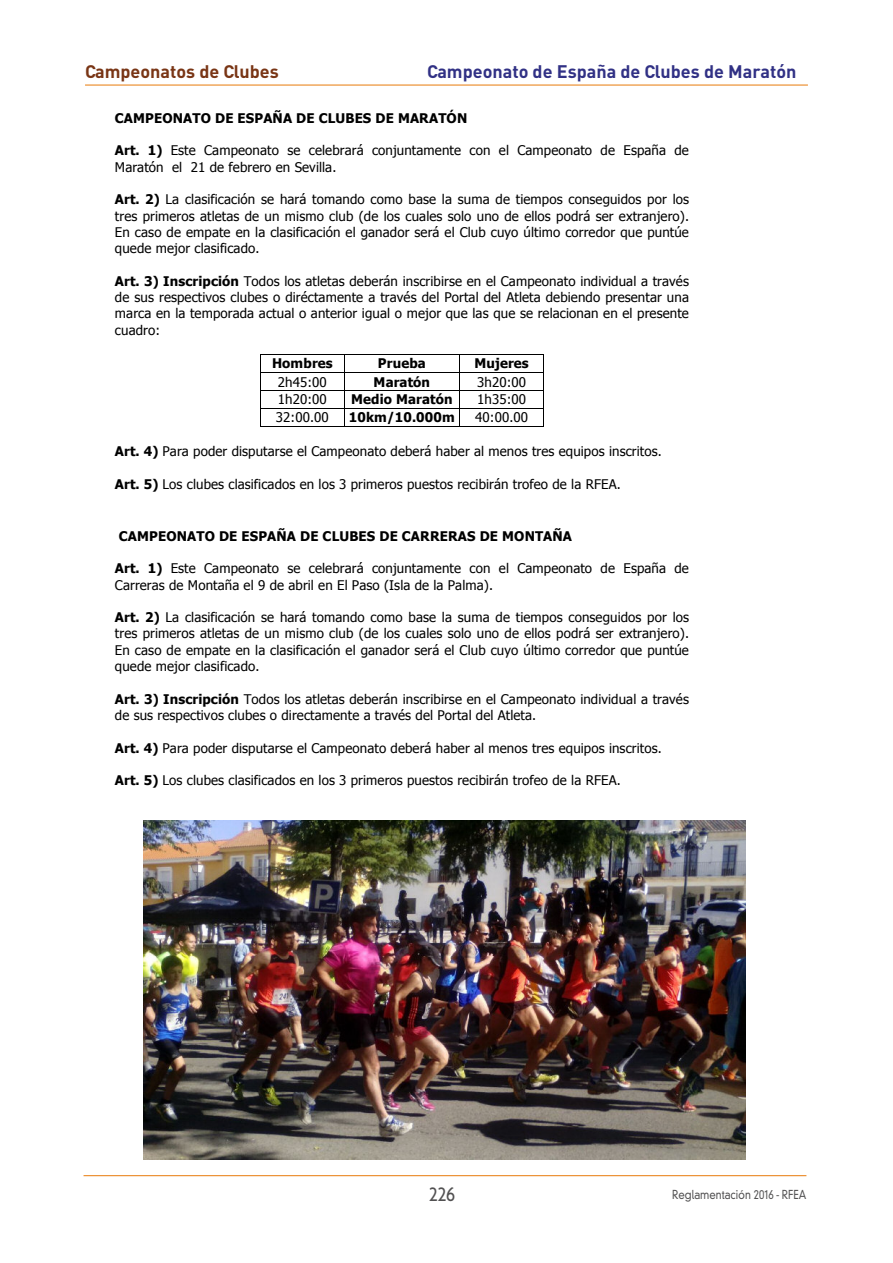
<style>
.page{position:relative;width:893px;height:1263px;background:#fff}
.page>*{position:absolute;margin:0;border:0;box-sizing:border-box;transform-origin:0 0}
.t1{font:500 21px "Agenda";color:#525152;scale:.85 1}
.t2{font:700 18px "DIN";color:#313185}
.t3{font:700 18px "DIN";color:#793515}
.t4{font:13.35px/16.4px "Tahoma";letter-spacing:.01em;color:#000}
.t5{font:700 13.35px "Tahoma";letter-spacing:.01em;color:#000}
.t6{font:300 12px "DIN Neuzeit Grotesk";color:#525152;scale:.85 1}
.s1{font-weight:700}
.s2{font-family:"Agenda";font-weight:500}
</style>
<div class="page">
<hr style="left:85px;top:85px;width:723px;height:1px;background:#e87a0a">
<hr style="left:84px;top:1175px;width:722px;height:1px;background:#e87a0a">
<hr style="left:261px;top:354px;width:83px;height:1px;background:#000">
<hr style="left:345px;top:354px;width:114px;height:1px;background:#000">
<hr style="left:460px;top:354px;width:83px;height:1px;background:#000">
<hr style="left:261px;top:372px;width:83px;height:1px;background:#000">
<hr style="left:345px;top:372px;width:114px;height:1px;background:#000">
<hr style="left:460px;top:372px;width:83px;height:1px;background:#000">
<hr style="left:261px;top:390px;width:83px;height:1px;background:#000">
<hr style="left:345px;top:390px;width:114px;height:1px;background:#000">
<hr style="left:460px;top:390px;width:83px;height:1px;background:#000">
<hr style="left:261px;top:408px;width:83px;height:1px;background:#000">
<hr style="left:345px;top:408px;width:114px;height:1px;background:#000">
<hr style="left:460px;top:408px;width:83px;height:1px;background:#000">
<svg style="left:260px;top:354px;width:1px;height:73px"></svg>
<hr style="left:261px;top:426px;width:83px;height:1px;background:#000">
<svg style="left:344px;top:354px;width:1px;height:73px"></svg>
<hr style="left:345px;top:426px;width:114px;height:1px;background:#000">
<svg style="left:459px;top:354px;width:1px;height:73px"></svg>
<hr style="left:460px;top:426px;width:83px;height:1px;background:#000">
<svg style="left:543px;top:354px;width:1px;height:73px"></svg>
<img style="left:144px;top:821px;width:601px;height:338px">
<h2 class="t3" style="left:85px;top:60px;width:195px">Campeonatos de Clubes</h2>
<h2 class="t2" style="left:427px;top:60px;width:371px">Campeonato de España de Clubes de Maratón</h2>
<p class="t5" style="left:115px;top:110px;width:354px">CAMPEONATO DE ESPAÑA DE CLUBES DE MARATÓN</p>
<p class="t4" style="left:115px;top:142px;width:575px"><span class="s1">Art. 1)</span> Este Campeonato se celebrará conjuntamente con el Campeonato de España de<br>Maratón el 21 de febrero en Sevilla.</p>
<p class="t4" style="left:115px;top:191px;width:576px;text-align:justify"><span class="s1">Art. 2)</span> La clasificación se hará tomando como base la suma de tiempos conseguidos por los tres primeros atletas de un mismo club (de los cuales solo uno de ellos podrá ser extranjero).<br>En caso de empate en la clasificación el ganador será el Club cuyo último corredor que puntúe quede mejor clasificado.</p>
<p class="t4" style="left:115px;top:273px;width:575px;text-align:justify"><span class="s1">Art. 3) Inscripción</span> Todos los atletas deberán inscribirse en el Campeonato individual a través de sus respectivos clubes o diréctamente a través del Portal del Atleta debiendo presentar una marca en la temporada actual o anterior igual o mejor que las que se relacionan en el presente cuadro:</p>
<p class="t5" style="left:272px;top:355px;width:62px">Hombres</p>
<p class="t5" style="left:378px;top:355px;width:49px">Prueba</p>
<p class="t5" style="left:474px;top:355px;width:56px">Mujeres</p>
<p class="t4" style="left:278px;top:373px;width:51px">2h45:00</p>
<p class="t5" style="left:374px;top:373px;width:58px">Maratón</p>
<p class="t4" style="left:477px;top:373px;width:51px">3h20:00</p>
<p class="t4" style="left:278px;top:391px;width:51px">1h20:00</p>
<p class="t5" style="left:351px;top:391px;width:103px">Medio Maratón</p>
<p class="t4" style="left:477px;top:391px;width:51px">1h35:00</p>
<p class="t4" style="left:276px;top:409px;width:54px">32:00.00</p>
<p class="t5" style="left:349px;top:409px;width:107px">10km/10.000m</p>
<p class="t4" style="left:475px;top:409px;width:54px">40:00.00</p>
<p class="t4" style="left:115px;top:442px;width:548px"><span class="s1">Art. 4)</span> Para poder disputarse el Campeonato deberá haber al menos tres equipos inscritos.</p>
<p class="t4" style="left:115px;top:475px;width:507px"><span class="s1">Art. 5)</span> Los clubes clasificados en los 3 primeros puestos recibirán trofeo de la RFEA.</p>
<p class="t5" style="left:119px;top:527px;width:455px">CAMPEONATO DE ESPAÑA DE CLUBES DE CARRERAS DE MONTAÑA</p>
<p class="t4" style="left:115px;top:560px;width:575px"><span class="s1">Art. 1)</span> Este Campeonato se celebrará conjuntamente con el Campeonato de España de<br>Carreras de Montaña el 9 de abril en El Paso (Isla de la Palma).</p>
<p class="t4" style="left:115px;top:609px;width:576px;text-align:justify"><span class="s1">Art. 2)</span> La clasificación se hará tomando como base la suma de tiempos conseguidos por los tres primeros atletas de un mismo club (de los cuales solo uno de ellos podrá ser extranjero).<br>En caso de empate en la clasificación el ganador será el Club cuyo último corredor que puntúe quede mejor clasificado.</p>
<p class="t4" style="left:115px;top:690px;width:575px"><span class="s1">Art. 3) Inscripción</span> Todos los atletas deberán inscribirse en el Campeonato individual a través de sus respectivos clubes o directamente a través del Portal del Atleta.</p>
<p class="t4" style="left:115px;top:739px;width:548px"><span class="s1">Art. 4)</span> Para poder disputarse el Campeonato deberá haber al menos tres equipos inscritos.</p>
<p class="t4" style="left:115px;top:771px;width:507px"><span class="s1">Art. 5)</span> Los clubes clasificados en los 3 primeros puestos recibirán trofeo de la RFEA.</p>
<h1 class="t1" style="left:429px;top:1182px;width:32px">226</h1>
<p class="t6" style="left:672px;top:1190px;width:160px">Reglamentación 2016 <span class="s2">-</span> RFEA</p>
</div>
